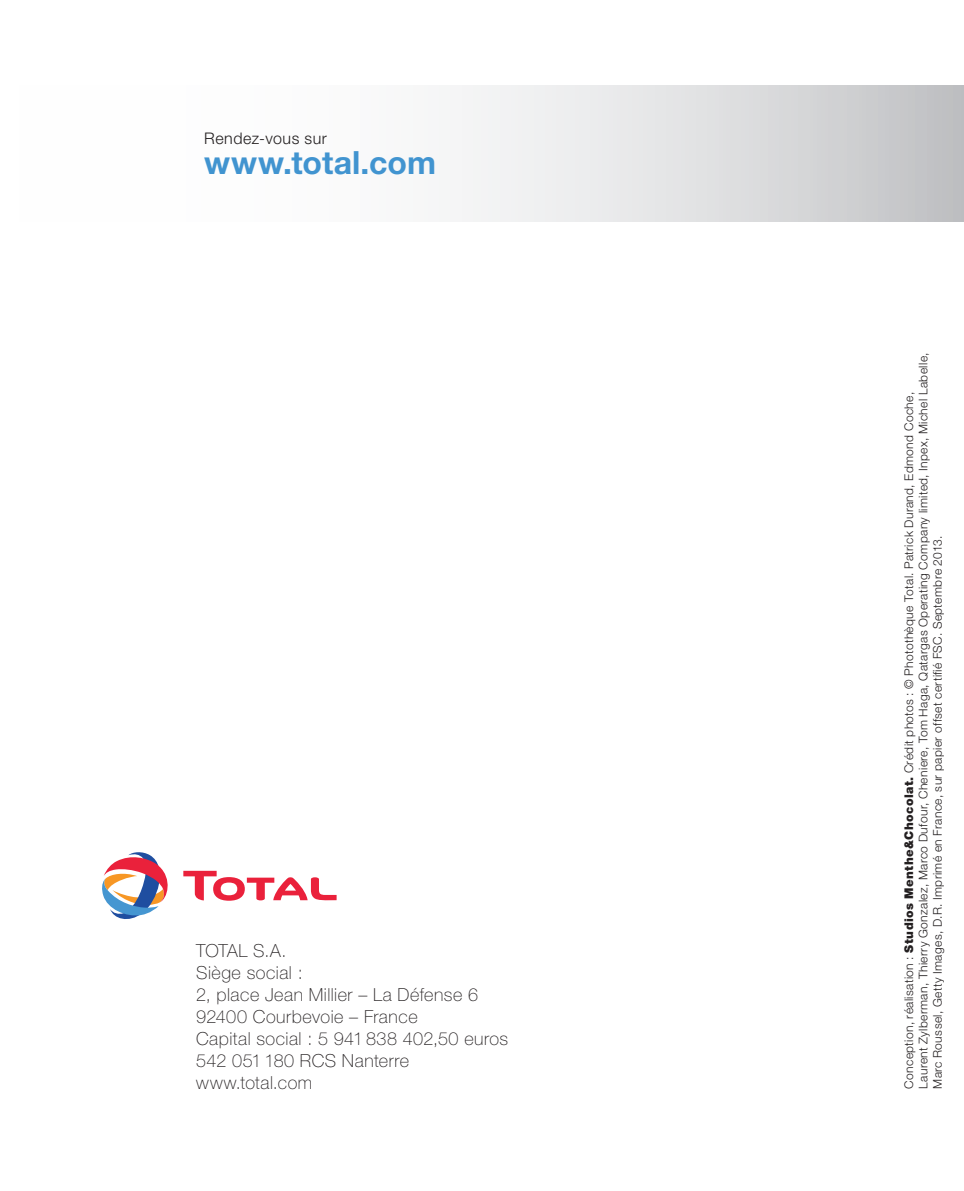
<style>
.page{position:relative;width:964px;height:1191px;background:#fff}
.page>*{position:absolute;margin:0;border:0;box-sizing:border-box;transform-origin:0 0}
.t1{font:700 32px "Helvetica Neue LT";letter-spacing:.005em;color:#4194d0}
.t2{font:100 18px/22px "Helvetica Neue LT";letter-spacing:.025em;color:#231f20}
.t3{font:300 16px "Helvetica Neue LT";letter-spacing:.035em;color:#231f20}
.t4{font:300 12px/14.4px "Helvetica Neue LT";letter-spacing:.035em;color:#231f20}
.s1{font-weight:900}
</style>
<div class="page">
<svg style="left:102px;top:852px;width:66px;height:67px"></svg>
<svg style="left:183px;top:870px;width:154px;height:30px"></svg>
<div style="left:0;top:85px;width:964px;height:136px;background:linear-gradient(to right,#fff,#cccdd0)"></div>
<h3 class="t3" style="left:204px;top:129px;width:124px">Rendez-vous sur</h3>
<h1 class="t1" style="left:204px;top:143px;width:233px">www.total.com</h1>
<h2 class="t2" style="left:196px;top:939px;width:314px">TOTAL S.A.<br>Siège social :<br>2, place Jean Millier – La Défense 6<br>92400 Courbevoie – France<br>Capital social : 5 941 838 402,50 euros<br>542 051 180 RCS Nanterre www.total.com</h2>
<p class="t4" style="left:901px;top:1089px;width:738px;rotate:-90deg">Conception, réalisation : <span class="s1">Studios Menthe&amp;Chocolat.</span> Crédit photos : © Photothèque Total. Patrick Durand, Edmond Coche,<br>Laurent Zylberman, Thierry Gonzalez, Marco Dufour, Cheniere, Tom Haga, Qatargas Operating Company limited, Inpex, Michel Labelle,<br>Marc Roussel, Getty Images, D.R. Imprimé en France, sur papier offset certifié FSC. Septembre 2013.</p>
</div>
